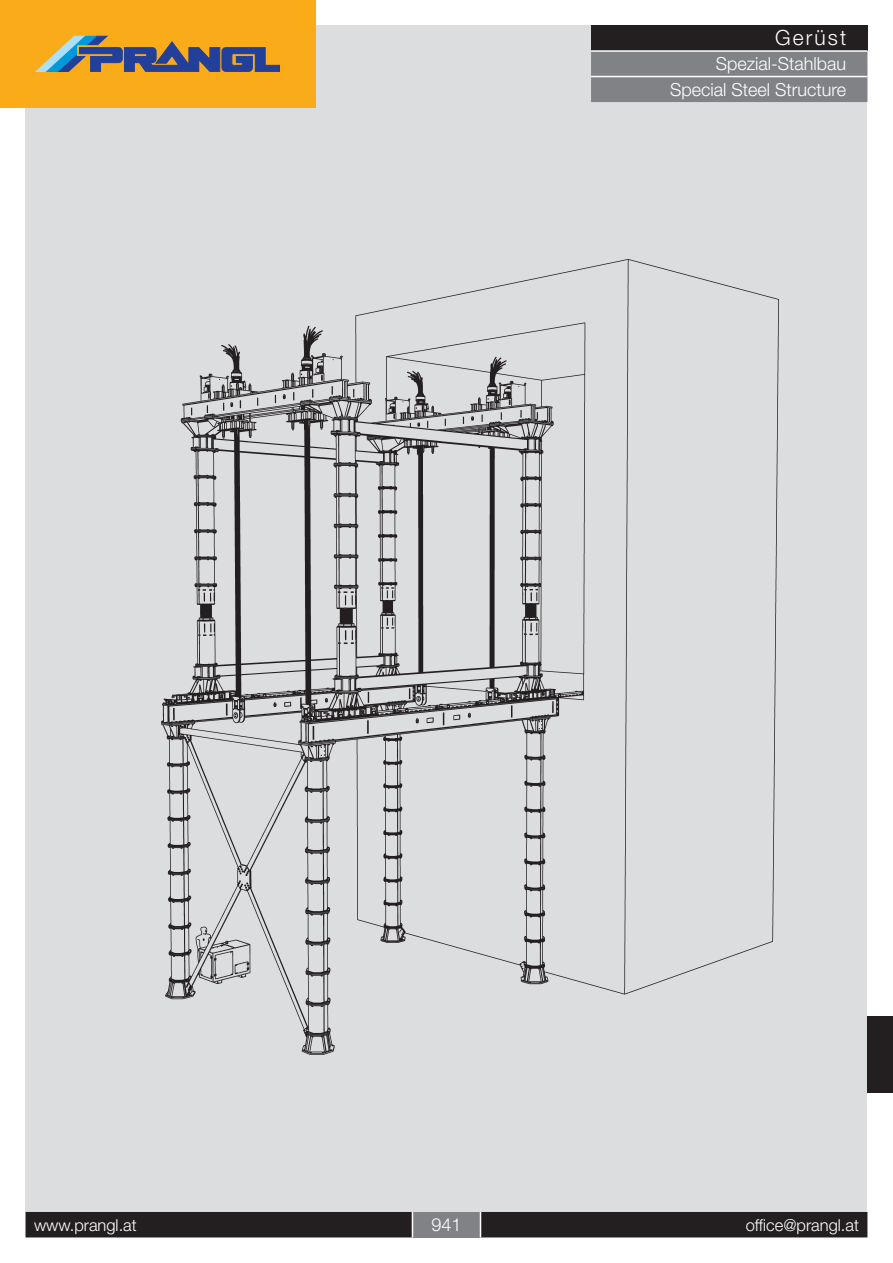
<style>
.page{position:relative;width:893px;height:1263px;background:#fff}
.page>*{position:absolute;margin:0;border:0;box-sizing:border-box;transform-origin:0 0}
.t1{font:300 21px "Helvetica Neue LT Pro";letter-spacing:.1em;color:#fff}
.t2{font:300 18px/26px "Helvetica Neue LT Pro";color:#fff;text-align:right}
.t3{font:300 16.5px "Helvetica Neue LT Pro";color:#fff}
</style>
<div class="page">
<div style="left:867px;top:1016px;width:26px;height:76px;background:#231f20"></div>
<div style="left:26px;top:26px;width:841px;height:1186px;background:#dcdddf"></div>
<svg style="left:26px;top:1212px;width:841px;height:25px;background:#2b2728"></svg>
<div style="left:0;top:0;width:315px;height:108px;background:#faab1a"></div>
<svg style="left:36px;top:36px;width:244px;height:36px"></svg>
<div style="left:591px;top:26px;width:276px;height:25px;background:#231f20"></div>
<div style="left:591px;top:52px;width:276px;height:50px;background:#808285"></div>
<hr style="left:591px;top:76px;width:276px;height:1px;background:#fff">
<hr style="left:591px;top:50px;width:276px;height:2px;background:#fff">
<img style="left:161px;top:259px;width:617px;height:795px">
<p class="t1" style="left:775px;top:25px;width:73px">Gerüst</p>
<p class="t2" style="left:670px;top:50px;width:178px">Spezial-Stahlbau<br>Special Steel Structure</p>
<p class="t3" style="left:34px;top:1215px;width:104px">www.prangl.at</p>
<p class="t2" style="left:431px;top:1211px;width:32px">941</p>
<p class="t3" style="left:746px;top:1215px;width:115px">office@prangl.at</p>
</div>
